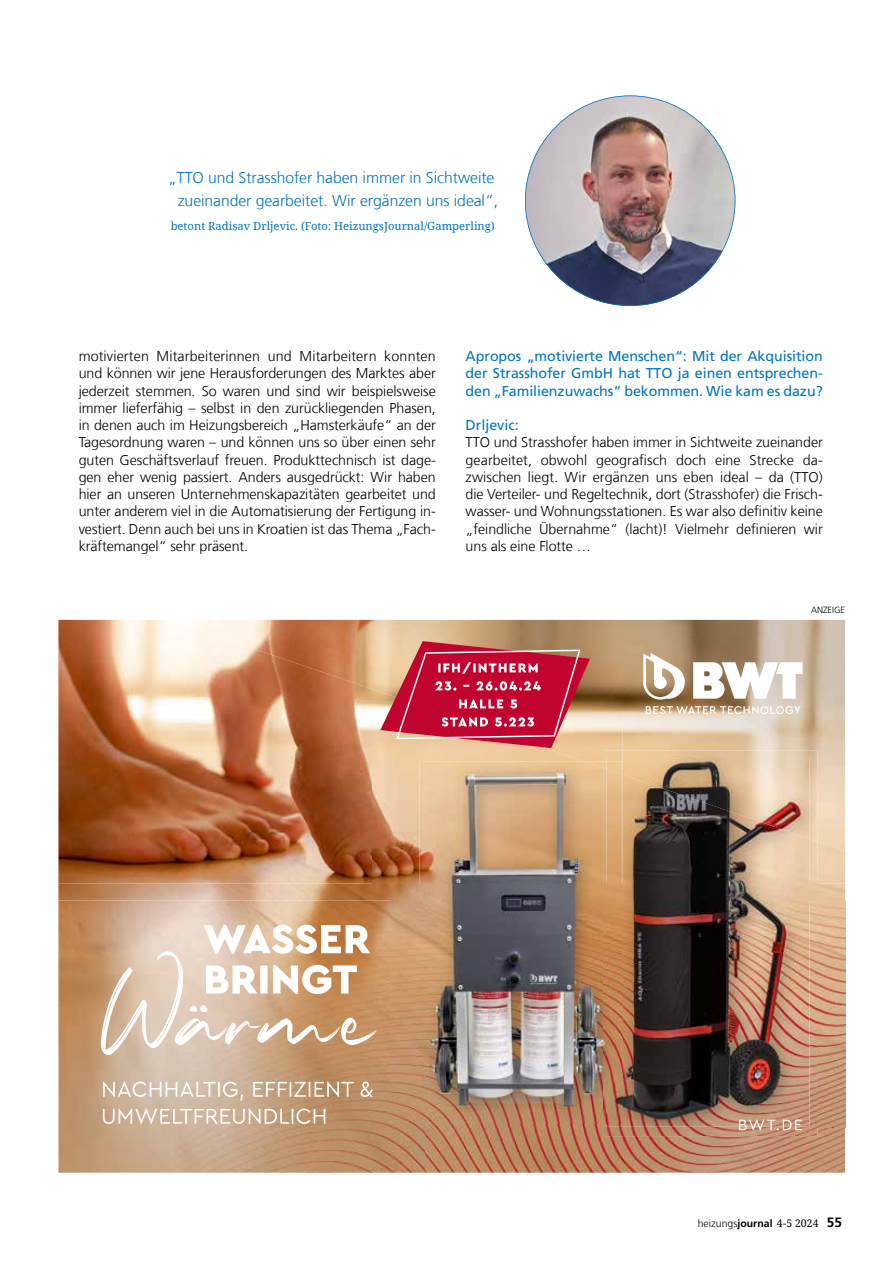
<style>
.page{position:relative;width:893px;height:1263px;background:#fff}
.page>*{position:absolute;margin:0;border:0;box-sizing:border-box;transform-origin:0 0}
.t1{font:300 15.75px/22.5px "Frutiger LT Com";letter-spacing:-.005em;color:#0075be;text-align:center}
.t2{font:300 14.25px/17.2px "Frutiger LT Com";letter-spacing:-.005em;color:#000;text-align:justify}
.t3{font:14.25px/17.2px "Frutiger LT Com";letter-spacing:-.005em;color:#0075be;text-align:justify}
.t4{font:11.25px "Noto Serif";color:#0075be}
.t5{font:300 10.5px "Frutiger LT Com";color:#000}
.t6{font:300 9px "Frutiger LT Com";color:#000}
.s1{font-weight:700}
.s2{font-family:"Noto Serif";font-weight:400}
.s3{font-weight:700;font-size:13.5px}
</style>
<div class="page">
<img style="left:525px;top:95px;width:210px;height:211px">
<img style="left:58px;top:620px;width:315px;height:263px">
<img style="left:373px;top:725px;width:18px;height:158px">
<img style="left:817px;top:851px;width:28px;height:32px">
<img style="left:170px;top:620px;width:675px;height:46px">
<img style="left:303px;top:666px;width:542px;height:46px">
<img style="left:590px;top:712px;width:255px;height:46px">
<img style="left:817px;top:758px;width:28px;height:93px">
<img style="left:58px;top:883px;width:787px;height:17px">
<img style="left:58px;top:900px;width:367px;height:273px">
<img style="left:425px;top:1123px;width:210px;height:50px">
<img style="left:635px;top:1128px;width:210px;height:45px">
<img style="left:817px;top:900px;width:28px;height:228px">
<svg style="left:103px;top:1108px;width:222px;height:16px"></svg>
<svg style="left:103px;top:1081px;width:270px;height:20px"></svg>
<svg style="left:646px;top:706px;width:155px;height:8px"></svg>
<svg style="left:693px;top:662px;width:110px;height:37px"></svg>
<svg style="left:643px;top:653px;width:42px;height:46px"></svg>
<img style="left:809px;top:841px;width:8px;height:59px">
<img style="left:623px;top:750px;width:194px;height:91px">
<img style="left:604px;top:900px;width:213px;height:236px">
<img style="left:623px;top:839px;width:186px;height:61px">
<img style="left:623px;top:756px;width:186px;height:83px">
<img style="left:606px;top:900px;width:203px;height:227px">
<img style="left:419px;top:768px;width:185px;height:355px">
<img style="left:606px;top:883px;width:15px;height:240px">
<img style="left:391px;top:748px;width:193px;height:135px">
<img style="left:445px;top:714px;width:178px;height:48px">
<img style="left:391px;top:883px;width:28px;height:237px">
<img style="left:604px;top:750px;width:19px;height:12px">
<img style="left:621px;top:775px;width:2px;height:108px">
<img style="left:606px;top:756px;width:17px;height:19px">
<svg style="left:621px;top:883px;width:2px;height:17px"></svg>
<img style="left:621px;top:900px;width:2px;height:220px">
<img style="left:584px;top:762px;width:20px;height:6px">
<img style="left:604px;top:769px;width:17px;height:114px">
<svg style="left:604px;top:762px;width:2px;height:7px"></svg>
<svg style="left:604px;top:883px;width:2px;height:17px"></svg>
<img style="left:604px;top:900px;width:2px;height:220px">
<img style="left:606px;top:762px;width:15px;height:12px">
<svg style="left:101px;top:925px;width:276px;height:130px"></svg>
<svg style="left:380px;top:641px;width:210px;height:107px"></svg>
<svg style="left:739px;top:1119px;width:63px;height:11px"></svg>
<p class="t1" style="left:168px;top:167px;width:331px">„TTO und Strasshofer haben immer in Sichtweite zueinander gearbeitet. Wir ergänzen uns ideal“,</p>
<p class="t4" style="left:171px;top:218px;width:326px">betont Radisav Drljevic. (Foto: HeizungsJournal/Gamperling)</p>
<p class="t2" style="left:79px;top:348px;width:359px">motivierten Mitarbeiterinnen und Mitarbeitern konnten und können wir jene Herausforderungen des Marktes aber jederzeit stemmen. So waren und sind wir beispielsweise immer lieferfähig – selbst in den zurückliegenden Phasen, in denen auch im Heizungsbereich „Hamsterkäufe“ an der Tagesordnung waren – und können uns so über einen sehr guten Geschäftsverlauf freuen. Produkttechnisch ist dage&shy;gen eher wenig passiert. Anders ausgedrückt: Wir haben hier an unseren Unternehmenskapazitäten gearbeitet und unter anderem viel in die Automatisierung der Fertigung in&shy;vestiert. Denn auch bei uns in Kroatien ist das Thema „Fach&shy;kräftemangel“ sehr präsent.</p>
<p class="t3" style="left:466px;top:348px;width:359px">Apropos „motivierte Menschen“: Mit der Akquisition der Strasshofer GmbH hat TTO ja einen entsprechen&shy;den „Familienzuwachs“ bekommen. Wie kam es dazu?</p>
<p class="t3" style="left:466px;top:417px;width:55px">Drljevic:</p>
<p class="t2" style="left:466px;top:434px;width:359px">TTO und Strasshofer haben immer in Sichtweite zueinander gearbeitet, obwohl geografisch doch eine Strecke da&shy;zwischen liegt. Wir ergänzen uns eben ideal – da (TTO) die Verteiler- und Regeltechnik, dort (Strasshofer) die Frisch&shy;wasser- und Wohnungsstationen. Es war also definitiv keine „feindliche Übernahme“ (lacht)! Vielmehr definieren wir uns als eine Flotte …</p>
<p class="t6" style="left:811px;top:604px;width:36px">ANZEIGE</p>
<p class="t5" style="left:698px;top:1217px;width:146px">heizungs<span class="s1">journal</span> <span class="s2">4-5 2024</span> <span class="s3">55</span></p>
</div>
